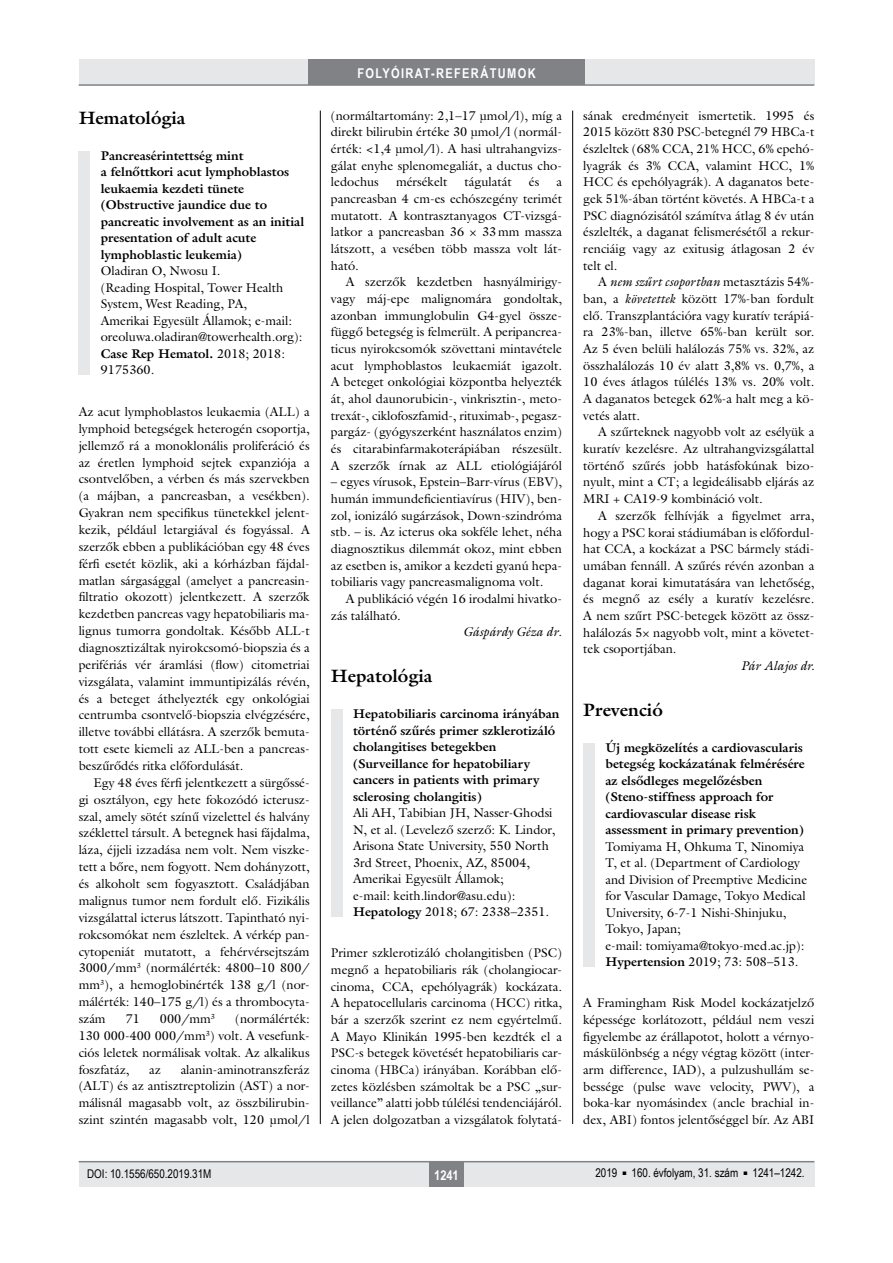
<style>
.page{position:relative;width:893px;height:1263px;background:#fff}
.page>*{position:absolute;margin:0;border:0;box-sizing:border-box;transform-origin:0 0}
.alcimbold{font:700 18px "Galliard Reg";color:#000}
.t1{font:700 13.5px "Arial Narrow";letter-spacing:.1em;color:#fff}
.ref-Body{font:12.75px/16.6px "Galliard Reg";color:#000;text-align:justify}
.ref-tompa{font:12.75px/16.6px "Galliard Reg";color:#000;text-align:justify}
.ref-lead{font:12.75px/16.5px "Galliard Reg";color:#000}
.ref-lead-2{font:700 12.75px/16.5px "Galliard Reg";color:#000}
.ref-Body-2{font:italic 12.75px "Galliard Reg";color:#000}
.pagina{font:12px "Arial Narrow";color:#000}
.s1{font-weight:400}
.s2{font-weight:700}
.s3{font-style:normal}
.s4{font-style:italic}
</style>
<div class="page">
<div style="left:79px;top:1161px;width:735px;height:25px;background:#e6e7e8"></div>
<div style="left:429px;top:1161px;width:34px;height:25px;background:#808285"></div>
<hr style="left:79px;top:1161px;width:735px;height:1px;background:#808285">
<div style="left:79px;top:60px;width:735px;height:25px;background:#e6e7e8"></div>
<div style="left:308px;top:60px;width:277px;height:25px;background:#808285"></div>
<hr style="left:79px;top:84px;width:735px;height:2px;background:#808285">
<div style="left:79px;top:151px;width:11px;height:223px;background:#e6e7e8"></div>
<div style="left:331px;top:709px;width:11px;height:207px;background:#e6e7e8"></div>
<div style="left:583px;top:743px;width:11px;height:223px;background:#e6e7e8"></div>
<hr style="left:320px;top:111px;width:1px;height:1013px;background:#000">
<hr style="left:572px;top:111px;width:1px;height:1013px;background:#000">
<p class="alcimbold" style="left:79px;top:106px;width:108px">Hematológia</p>
<p class="ref-lead-2" style="left:101px;top:147px;width:205px">Pancreasérintettség mint<br>a felnőttkori acut lymphoblastos leukaemia kezdeti tünete (Obstructive jaundice due to pancreatic involvement as an initial presentation of adult acute lymphoblastic leukemia)<br><span class="s1">Oladiran O, Nwosu I.<br>(Reading Hospital, Tower Health<br>System, West Reading, PA,<br>Amerikai Egyesült Államok; e-mail: oreoluwa.oladiran@towerhealth.org):</span></p>
<p class="ref-lead" style="left:101px;top:345px;width:186px"><span class="s2">Case Rep Hematol.</span> 2018; 2018:<br>9175360.</p>
<p class="ref-tompa" style="left:79px;top:403px;width:233px;text-align:left">Az acut lymphoblastos leukaemia (ALL) a lymphoid betegségek heterogén csoportja, jellemző rá a monoklonális proliferáció és az éretlen lymphoid sejtek expanziója a csontvelőben, a vérben és más szervekben (a májban, a pancreasban, a vesékben).<br>Gyakran nem specifikus tünetekkel jelent&shy;kezik, például letargiával és fogyással. A szerzők ebben a publikációban egy 48 éves férfi esetét közlik, aki a kórházban fájdal&shy;matlan sárgasággal (amelyet a pancreasin&shy;filtratio okozott) jelentkezett. A szerzők kezdetben pancreas vagy hepatobiliaris ma&shy;lignus tumorra gondoltak. Később ALL-t diagnosztizáltak nyirokcsomó-biopszia és a perifériás vér áramlási (flow) citometriai vizsgálata, valamint immuntipizálás révén, és a beteget áthelyezték egy onkológiai centrumba csontvelő-biopszia elvégzésére, illetve további ellátásra. A szerzők bemuta&shy;tott esete kiemeli az ALL-ben a pancreas&shy;beszűrődés ritka előfordulását.</p>
<p class="ref-Body" style="left:79px;top:774px;width:233px;text-indent:15px">Egy 48 éves férfi jelentkezett a sürgőssé&shy;gi osztályon, egy hete fokozódó icterus - szal, amely sötét színű vizelettel és halvány széklettel társult. A betegnek hasi fájdalma, láza, éjjeli izzadása nem volt. Nem viszke&shy;tett a bőre, nem fogyott. Nem dohányzott, és alkoholt sem fogyasztott. Családjában malignus tumor nem fordult elő. Fizikális vizsgálattal icterus látszott. Tapintható nyi&shy;rokcsomókat nem észleltek. A vérkép pan&shy;cytopeniát mutatott, a fehérvérsejtszám 3000/mm<sup>3</sup> (normálérték: 4800–10 800/ mm<sup>3</sup>), a hemoglobinérték 138 g/l (nor&shy;málérték: 140–175 g/l) és a thrombocyta&shy;szám</p>
<p class="ref-Body" style="left:126px;top:1010px;width:16px">71</p>
<p class="ref-Body" style="left:160px;top:1010px;width:57px">000/mm<sup>3</sup></p>
<p class="ref-Body" style="left:79px;top:1010px;width:233px;text-indent:156px">(normálérték:<br>130 000-400 000/mm<sup>3</sup>) volt. A vesefunk&shy;ciós leletek normálisak voltak. Az alkalikus foszfatáz,</p>
<p class="ref-Body" style="left:79px;top:1060px;width:233px;text-indent:102px">alanin-aminotranszferáz (ALT) és az antisztreptolizin (AST) a nor&shy;málisnál magasabb volt, az összbilirubin&shy;szint szintén magasabb volt, 120 μmol/l</p>
<p class="ref-Body" style="left:149px;top:1061px;width:13px">az</p>
<p class="pagina" style="left:87px;top:1165px;width:126px">DOI: 10.1556/650.2019.31M</p>
<p class="t1" style="left:357px;top:63px;width:180px">FOLYÓIRAT-REFERÁTUMOK</p>
<p class="ref-Body" style="left:331px;top:107px;width:233px">(normáltartomány: 2,1–17 μmol/l), míg a direkt bilirubin értéke 30 μmol/l (normál&shy;érték: &lt;1,4 μmol/l). A hasi ultrahangvizs&shy;gálat enyhe splenomegaliát, a ductus cho&shy;ledochus</p>
<p class="ref-Body" style="left:396px;top:174px;width:53px">mérsékelt</p>
<p class="ref-Body" style="left:465px;top:174px;width:49px">tágulatát</p>
<p class="ref-Body" style="left:529px;top:174px;width:12px">és</p>
<p class="ref-Body" style="left:331px;top:174px;width:233px;text-align:left;text-indent:225px">a pancreasban 4 cm-es echószegény terimét mutatott. A kontrasztanyagos CT-vizsgá&shy;latkor a pancreasban 36 × 33mm massza látszott, a vesében több massza volt lát&shy;ható.</p>
<p class="ref-Body" style="left:331px;top:274px;width:233px;text-align:left;text-indent:15px">A szerzők kezdetben hasnyálmirigy&shy;vagy máj-epe malignomára gondoltak, azonban immunglobulin G4-gyel össze&shy;függő betegség is felmerült. A peripancrea&shy;ticus nyirokcsomók szövettani mintavétele acut lymphoblastos leukaemiát igazolt.<br>A beteget onkológiai központba helyezték át, ahol daunorubicin-, vinkrisztin-, meto&shy;trexát-, ciklofoszfamid-, rituximab-, pegasz&shy;pargáz- (gyógyszerként használatos enzim) és citarabinfarmakoterápiában részesült.<br>A szerzők írnak az ALL etiológiájáról</p>
<p class="ref-Body" style="left:331px;top:474px;width:233px">– egyes vírusok, Epstein–Barr-vírus (EBV), humán immundeficientiavírus (HIV), ben&shy;zol, ionizáló sugárzások, Down-szindróma stb. – is. Az icterus oka sokféle lehet, néha diagnosztikus dilemmát okoz, mint ebben az esetben is, amikor a kezdeti gyanú hepa&shy;tobiliaris vagy pancreasmalignoma volt.</p>
<p class="ref-Body" style="left:331px;top:590px;width:233px;text-indent:15px">A publikáció végén 16 irodalmi hivatko&shy;zás található.</p>
<p class="ref-Body-2" style="left:463px;top:624px;width:100px">Gáspárdy Géza dr<span class="s3">.</span></p>
<p class="alcimbold" style="left:331px;top:664px;width:103px">Hepatológia</p>
<p class="ref-lead" style="left:353px;top:706px;width:208px"><span class="s2">Hepatobiliaris carcinoma irányában történő szűrés primer szklerotizáló cholangitises betegekben (Surveillance for hepatobiliary cancers in patients with primary sclerosing cholangitis)<br></span>Ali AH, Tabibian JH, Nasser-Ghodsi N, et al. (Levelező szerző: K. Lindor, Arisona State University, 550 North 3rd Street, Phoenix, AZ, 85004, Amerikai Egyesült Államok;<br>e-mail: keith.lindor@asu.edu):</p>
<p class="ref-lead" style="left:353px;top:904px;width:198px"><span class="s2">Hepatology</span> 2018; 67: 2338–2351.</p>
<p class="ref-tompa" style="left:331px;top:944px;width:233px">Primer szklerotizáló cholangitisben (PSC) megnő a hepatobiliaris rák (cholangiocar&shy;cinoma, CCA, epehólyagrák) kockázata.<br>A hepatocellularis carcinoma (HCC) ritka, bár a szerzők szerint ez nem egyértelmű.<br>A Mayo Klinikán 1995-ben kezdték el a PSC-s betegek követését hepatobiliaris car&shy;cinoma (HBCa) irányában. Korábban elő&shy;zetes közlésben számoltak be a PSC „sur&shy;veillance” alatti jobb túlélési tendenciájáról.<br>A jelen dolgozatban a vizsgálatok folytatá-</p>
<p class="ref-tompa" style="left:583px;top:107px;width:233px">sának eredményeit ismertetik. 1995 és 2015 között 830 PSC-betegnél 79 HBCa-t észleltek (68% CCA, 21% HCC, 6% epehó&shy;lyagrák és 3% CCA, valamint HCC, 1% HCC és epehólyagrák). A daganatos bete&shy;gek 51%-ában történt követés. A HBCa-t a PSC diagnózisától számítva átlag 8 év után észlelték, a daganat felismerésétől a rekur&shy;renciáig vagy az exitusig átlagosan 2 év telt el.</p>
<p class="ref-Body" style="left:583px;top:274px;width:233px;text-indent:15px">A <span class="s4">nem szűrt csoportban</span> metasztázis 54%- ban, a <span class="s4">követettek</span> között 17%-ban fordult elő. Transzplantációra vagy kuratív terápiá&shy;ra 23%-ban, illetve 65%-ban került sor.<br>Az 5 éven belüli halálozás 75% vs. 32%, az összhalálozás 10 év alatt 3,8% vs. 0,7%, a 10 éves átlagos túlélés 13% vs. 20% volt.<br>A daganatos betegek 62%-a halt meg a kö&shy;vetés alatt.</p>
<p class="ref-Body" style="left:583px;top:424px;width:233px;text-indent:15px">A szűrteknek nagyobb volt az esélyük a kuratív kezelésre. Az ultrahangvizsgálattal történő szűrés jobb hatásfokúnak bizo&shy;nyult, mint a CT; a legideálisabb eljárás az MRI + CA19-9 kombináció volt.</p>
<p class="ref-Body" style="left:583px;top:507px;width:233px;text-indent:15px">A szerzők felhívják a figyelmet arra, hogy a PSC korai stádiumában is előfordul&shy;hat CCA, a kockázat a PSC bármely stádi&shy;umában fennáll. A szűrés révén azonban a daganat korai kimutatására van lehetőség, és megnő az esély a kuratív kezelésre.<br>A nem szűrt PSC-betegek között az össz&shy;halálozás 5× nagyobb volt, mint a követet&shy;tek csoportjában.</p>
<p class="ref-Body-2" style="left:741px;top:657px;width:75px">Pár Alajos dr.</p>
<p class="alcimbold" style="left:583px;top:698px;width:81px">Prevenció</p>
<p class="ref-lead" style="left:605px;top:739px;width:203px"><span class="s2">Új megközelítés a cardiovascularis betegség kockázatának felmérésére az elsődleges megelőzésben (Steno-stiffness approach for cardiovascular disease risk assessment in primary prevention)<br></span>Tomiyama H, Ohkuma T, Ninomiya<br>T, et al. (Department of Cardiology and Division of Preemptive Medicine for Vascular Damage, Tokyo Medical<br>University, 6-7-1 Nishi-Shinjuku,<br>Tokyo, Japan;<br>e-mail: tomiyama@tokyo-med.ac.jp):</p>
<p class="ref-lead" style="left:605px;top:953px;width:195px"><span class="s2">Hypertension</span> 2019; 73: 508–513.</p>
<p class="ref-tompa" style="left:583px;top:994px;width:233px">A Framingham Risk Model kockázatjelző képessége korlátozott, például nem veszi figyelembe az érállapotot, holott a vérnyo&shy;máskülönbség a négy végtag között (inter&shy;arm difference, IAD), a pulzushullám se&shy;bessége (pulse wave velocity, PWV), a boka-kar nyomásindex (ancle brachial in&shy;dex, ABI) fontos jelentőséggel bír. Az ABI</p>
<p class="t1" style="left:434px;top:1165px;width:26px">1241</p>
<p class="pagina" style="left:595px;top:1164px;width:211px">2019 <sup>■</sup> 160. évfolyam, 31. szám <sup>■</sup> 1241–1242.</p>
</div>
